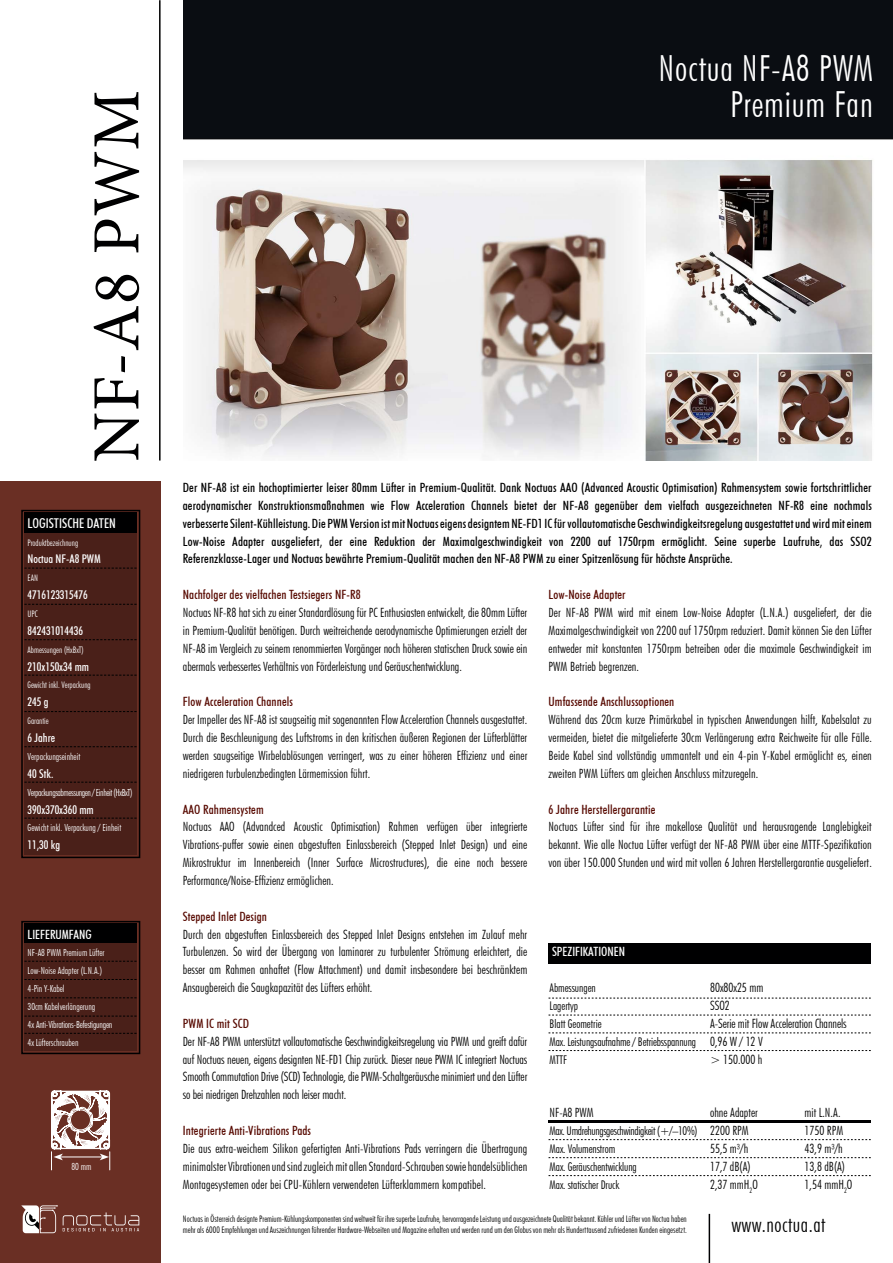
<style>
.page{position:relative;width:893px;height:1263px;background:#fff}
.page>*{position:absolute;margin:0;border:0;box-sizing:border-box;transform-origin:0 0}
.t1{font:67.5px "Minion Pro";letter-spacing:.01em;color:#000001}
.t2{font:300 condensed 36px/35.7px "Futura BT";letter-spacing:.025em;color:#fff;text-align:right}
.t3{font:300 condensed 21px "Futura BT";letter-spacing:.025em;color:#000001}
.t4{font:500 condensed 13.5px "Futura BT";color:#fff}
.t5{font:300 condensed 12.75px/17.9px "Futura BT";letter-spacing:.005em;color:#000001;text-align:justify}
.t6{font:500 condensed 12.75px/17.9px "Futura BT";letter-spacing:.01em;color:#000001;text-align:justify}
.t7{font:500 condensed 12.75px "Futura BT";letter-spacing:.01em;color:#570901}
.t8{font:300 condensed 12.75px/17.9px "Futura BT";color:#000}
.t9{font:500 condensed 12.75px "Futura BT";color:#fff}
.t10{font:300 condensed 12px/17.9px "Futura BT";letter-spacing:-.005em;color:#000}
.t11{font:500 condensed 12px "Futura BT";color:#fff}
.t12{font:300 condensed 9.75px/17.9px "Futura BT";color:#fff}
.t13{font:300 condensed 9.75px "Futura BT";letter-spacing:-.04em;color:#fff}
.t14{font:300 condensed 9px/10.8px "Futura BT";color:#000}
.t15{font:300 condensed 9px "Futura BT";color:#fff}
</style>
<div class="page">
<div style="left:0;top:482px;width:161px;height:781px;background:#6a2f24"></div>
<div style="left:24px;top:531px;width:113px;height:324px;background:#4a2019"></div>
<div style="left:24px;top:513px;width:113px;height:20px;background:#000001"></div>
<div style="left:21px;top:510px;width:119px;height:348px;border:2px solid #000001"></div>
<div style="left:24px;top:942px;width:113px;height:109px;background:#4a2019"></div>
<div style="left:24px;top:924px;width:113px;height:19px;background:#000001"></div>
<div style="left:21px;top:921px;width:119px;height:133px;border:2px solid #000001"></div>
<svg style="left:24px;top:568px;width:113px;height:1px"></svg>
<svg style="left:24px;top:604px;width:113px;height:1px"></svg>
<svg style="left:24px;top:639px;width:113px;height:1px"></svg>
<svg style="left:24px;top:675px;width:113px;height:1px"></svg>
<svg style="left:24px;top:711px;width:113px;height:1px"></svg>
<svg style="left:24px;top:746px;width:113px;height:1px"></svg>
<svg style="left:24px;top:782px;width:113px;height:1px"></svg>
<svg style="left:24px;top:818px;width:113px;height:1px"></svg>
<hr style="left:709px;top:1214px;width:1px;height:49px;background:#000001">
<svg style="left:24px;top:961px;width:113px;height:1px"></svg>
<svg style="left:24px;top:979px;width:113px;height:1px"></svg>
<div style="left:549px;top:943px;width:322px;height:20px;background:#000001"></div>
<svg style="left:549px;top:1015px;width:322px;height:1px"></svg>
<svg style="left:549px;top:998px;width:322px;height:1px"></svg>
<svg style="left:549px;top:1157px;width:322px;height:1px"></svg>
<svg style="left:549px;top:1139px;width:322px;height:1px"></svg>
<svg style="left:549px;top:1175px;width:322px;height:1px"></svg>
<hr style="left:549px;top:1120px;width:322px;height:2px;background:#000001">
<svg style="left:549px;top:1050px;width:322px;height:1px"></svg>
<svg style="left:549px;top:1033px;width:322px;height:1px"></svg>
<svg style="left:24px;top:997px;width:113px;height:1px"></svg>
<svg style="left:24px;top:1016px;width:113px;height:1px"></svg>
<svg style="left:24px;top:1033px;width:113px;height:1px"></svg>
<img style="left:183px;top:0;width:710px;height:460px">
<hr style="left:159px;top:0;width:2px;height:460px;background:#000001">
<svg style="left:51px;top:1090px;width:59px;height:80px"></svg>
<svg style="left:21px;top:1205px;width:118px;height:28px"></svg>
<h1 class="t1" style="left:76px;top:462px;width:373px;rotate:-90deg">NF-A8 PWM</h1>
<p class="t4" style="left:28px;top:515px;width:90px">LOGISTISCHE DATEN</p>
<p class="t15" style="left:28px;top:537px;width:52px">Produktbezeichnung</p>
<p class="t11" style="left:28px;top:552px;width:75px">Noctua NF-A8 PWM</p>
<p class="t15" style="left:28px;top:573px;width:12px">EAN</p>
<p class="t11" style="left:28px;top:588px;width:62px">4716123315476</p>
<p class="t15" style="left:28px;top:608px;width:12px">UPC</p>
<p class="t11" style="left:28px;top:623px;width:57px">842431014436</p>
<p class="t15" style="left:28px;top:644px;width:58px">Abmessungen (HxBxT)</p>
<p class="t11" style="left:28px;top:659px;width:63px">210x150x34 mm</p>
<p class="t15" style="left:28px;top:680px;width:65px">Gewicht inkl. Verpackung</p>
<p class="t11" style="left:28px;top:695px;width:22px">245 g</p>
<p class="t15" style="left:28px;top:715px;width:23px">Garantie</p>
<p class="t11" style="left:28px;top:730px;width:29px">6 Jahre</p>
<p class="t12" style="left:28px;top:747px;width:54px">Verpackungseinheit</p>
<p class="t11" style="left:28px;top:766px;width:27px">40 Stk.</p>
<p class="t13" style="left:28px;top:786px;width:106px">Verpackungsabmessungen / Einheit (HxBxT)</p>
<p class="t11" style="left:28px;top:802px;width:68px">390x370x360 mm</p>
<p class="t12" style="left:28px;top:819px;width:95px">Gewicht inkl. Verpackung / Einheit</p>
<p class="t11" style="left:28px;top:838px;width:34px">11,30 kg</p>
<p class="t9" style="left:28px;top:926px;width:66px">LIEFERUMFANG</p>
<p class="t12" style="left:28px;top:944px;width:86px">NF-A8 PWM Premium Lüfter<br>Low-Noise Adapter (L.N.A.)<br>4-Pin Y-Kabel<br>30cm Kabelverlängerung<br>4x Anti-Vibrations-Befestigungen<br>4x Lüfterschrauben</p>
<p class="t12" style="left:71px;top:1157px;width:22px">80 mm</p>
<h2 class="t2" style="left:658px;top:50px;width:216px">Noctua NF-A8 PWM<br>Premium Fan</h2>
<p class="t6" style="left:183px;top:478px;width:690px">Der NF-A8 ist ein hochoptimierter leiser 80mm Lüfter in Premium-Qualität. Dank Noctuas AAO (Advanced Acoustic Optimisation) Rahmensystem sowie fortschrittlicher aerodynamischer Konstruktionsmaßnahmen wie Flow Acceleration Channels bietet der NF-A8 gegenüber dem vielfach ausgezeichneten NF-R8 eine nochmals verbesserte Silent-Kühlleistung. Die PWM Version ist mit Noctuas eigens designtem NE-FD1 IC für vollautomatische Geschwindigkeitsregelung ausgestattet und wird mit einem Low-Noise Adapter ausgeliefert, der eine Reduktion der Maximalgeschwindigkeit von 2200 auf 1750rpm ermöglicht. Seine superbe Laufruhe, das SSO2<br>Referenzklasse-Lager und Noctuas bewährte Premium-Qualität machen den NF-A8 PWM zu einer Spitzenlösung für höchste Ansprüche.</p>
<p class="t7" style="left:183px;top:587px;width:179px">Nachfolger des vielfachen Testsiegers NF-R8</p>
<p class="t5" style="left:183px;top:603px;width:346px">Noctuas NF-R8 hat sich zu einer Standardlösung für PC Enthusiasten entwickelt, die 80mm Lüfter in Premium-Qualität benötigen. Durch weitreichende aerodynamische Optimierungen erzielt der NF-A8 im Vergleich zu seinem renommierten Vorgänger noch höheren statischen Druck sowie ein abermals verbessertes Verhältnis von Förderleistung und Geräuschentwicklung.</p>
<p class="t7" style="left:183px;top:694px;width:112px">Flow Acceleration Channels</p>
<p class="t5" style="left:183px;top:711px;width:346px">Der Impeller des NF-A8 ist saugseitig mit sogenannten Flow Acceleration Channels ausgestattet.<br>Durch die Beschleunigung des Luftstroms in den kritischen äußeren Regionen der Lüfterblätter werden saugseitige Wirbelablösungen verringert, was zu einer höheren Effizienz und einer niedrigeren turbulenzbedingten Lärmemission führt.</p>
<p class="t7" style="left:183px;top:801px;width:82px">AAO Rahmensystem</p>
<p class="t5" style="left:183px;top:818px;width:346px">Noctuas AAO (Advandced Acoustic Optimisation) Rahmen verfügen über integrierte Vibrations-puffer sowie einen abgestuften Einlassbereich (Stepped Inlet Design) und eine Mikrostruktur im Innenbereich (Inner Surface Microstructures), die eine noch bessere Performance/Noise-Effizienz ermöglichen.</p>
<p class="t7" style="left:183px;top:908px;width:86px">Stepped Inlet Design</p>
<p class="t5" style="left:183px;top:925px;width:346px">Durch den abgestuften Einlassbereich des Stepped Inlet Designs entstehen im Zulauf mehr Turbulenzen. So wird der Übergang von laminarer zu turbulenter Strömung erleichtert, die besser am Rahmen anhaftet (Flow Attachment) und damit insbesondere bei beschränktem Ansaugbereich die Saugkapazität des Lüfters erhöht.</p>
<p class="t7" style="left:183px;top:1015px;width:68px">PWM IC mit SCD</p>
<p class="t5" style="left:183px;top:1032px;width:346px">Der NF-A8 PWM unterstützt vollautomatische Geschwindigkeitsregelung via PWM und greift dafür auf Noctuas neuen, eigens designten NE-FD1 Chip zurück. Dieser neue PWM IC integriert Noctuas Smooth Commutation Drive (SCD) Technologie, die PWM-Schaltgeräusche minimiert und den Lüfter so bei niedrigen Drehzahlen noch leiser macht.</p>
<p class="t7" style="left:183px;top:1123px;width:130px">Integrierte Anti-Vibrations Pads</p>
<p class="t5" style="left:183px;top:1139px;width:346px">Die aus extra-weichem Silikon gefertigten Anti-Vibrations Pads verringern die Übertragung minimalster Vibrationen und sind zugleich mit allen Standard-Schrauben sowie handelsüblichen Montagesystemen oder bei CPU-Kühlern verwendeten Lüfterklammern kompatibel.</p>
<p class="t7" style="left:548px;top:587px;width:79px">Low-Noise Adapter</p>
<p class="t5" style="left:548px;top:603px;width:325px">Der NF-A8 PWM wird mit einem Low-Noise Adapter (L.N.A.) ausgeliefert, der die Maximalgeschwindigkeit von 2200 auf 1750rpm reduziert. Damit können Sie den Lüfter entweder mit konstanten 1750rpm betreiben oder die maximale Geschwindigkeit im PWM Betrieb begrenzen.</p>
<p class="t7" style="left:548px;top:694px;width:127px">Umfassende Anschlussoptionen</p>
<p class="t5" style="left:548px;top:711px;width:325px">Während das 20cm kurze Primärkabel in typischen Anwendungen hilft, Kabelsalat zu vermeiden, bietet die mitgelieferte 30cm Verlängerung extra Reichweite für alle Fälle.<br>Beide Kabel sind vollständig ummantelt und ein 4-pin Y-Kabel ermöglicht es, einen zweiten PWM Lüfters am gleichen Anschluss mitzuregeln.</p>
<p class="t7" style="left:548px;top:801px;width:108px">6 Jahre Herstellergarantie</p>
<p class="t5" style="left:548px;top:818px;width:325px">Noctuas Lüfter sind für ihre makellose Qualität und herausragende Langlebigkeit bekannt. Wie alle Noctua Lüfter verfügt der NF-A8 PWM über eine MTTF-Spezifikation von über 150.000 Stunden und wird mit vollen 6 Jahren Herstellergarantie ausgeliefert.</p>
<p class="t9" style="left:552px;top:944px;width:74px">SPEZIFIKATIONEN</p>
<p class="t10" style="left:550px;top:979px;width:148px">Abmessungen<br>Lagertyp<br>Blatt Geometrie<br>Max. Leistungsaufnahme / Betriebsspannung<br>MTTF</p>
<p class="t8" style="left:710px;top:978px;width:138px">80x80x25 mm<br>SSO2<br>A-Serie mit Flow Acceleration Channels<br>0,96 W / 12 V<br>&gt; 150.000 h</p>
<p class="t8" style="left:550px;top:1103px;width:45px">NF-A8 PWM</p>
<p class="t10" style="left:550px;top:1122px;width:149px">Max. Umdrehungsgeschwindigkeit (+/–10%)<br>Max. Volumenstrom<br>Max. Geräuschentwicklung<br>Max. statischer Druck</p>
<p class="t8" style="left:710px;top:1103px;width:49px">ohne Adapter<br>2200 RPM<br>55,5 m³/h<br>17,7 dB(A)<br>2,37 mmH<sub>2</sub>O</p>
<p class="t8" style="left:805px;top:1103px;width:49px">mit L.N.A.<br>1750 RPM<br>43,9 m³/h<br>13,8 dB(A)<br>1,54 mmH<sub>2</sub>O</p>
<p class="t14" style="left:183px;top:1213px;width:505px">Noctuas in Österreich designte Premium-Kühlungskomponenten sind weltweit für ihre superbe Laufruhe, hervorragende Leistung und ausgezeichnete Qualität bekannt. Kühler und Lüfter von Noctua haben mehr als 6000 Empfehlungen und Auszeichnungen führender Hardware-Webseiten und Magazine erhalten und werden rund um den Globus von mehr als Hunderttausend zufriedenen Kunden eingesetzt.</p>
<h3 class="t3" style="left:731px;top:1212px;width:96px">www.noctua.at</h3>
</div>
